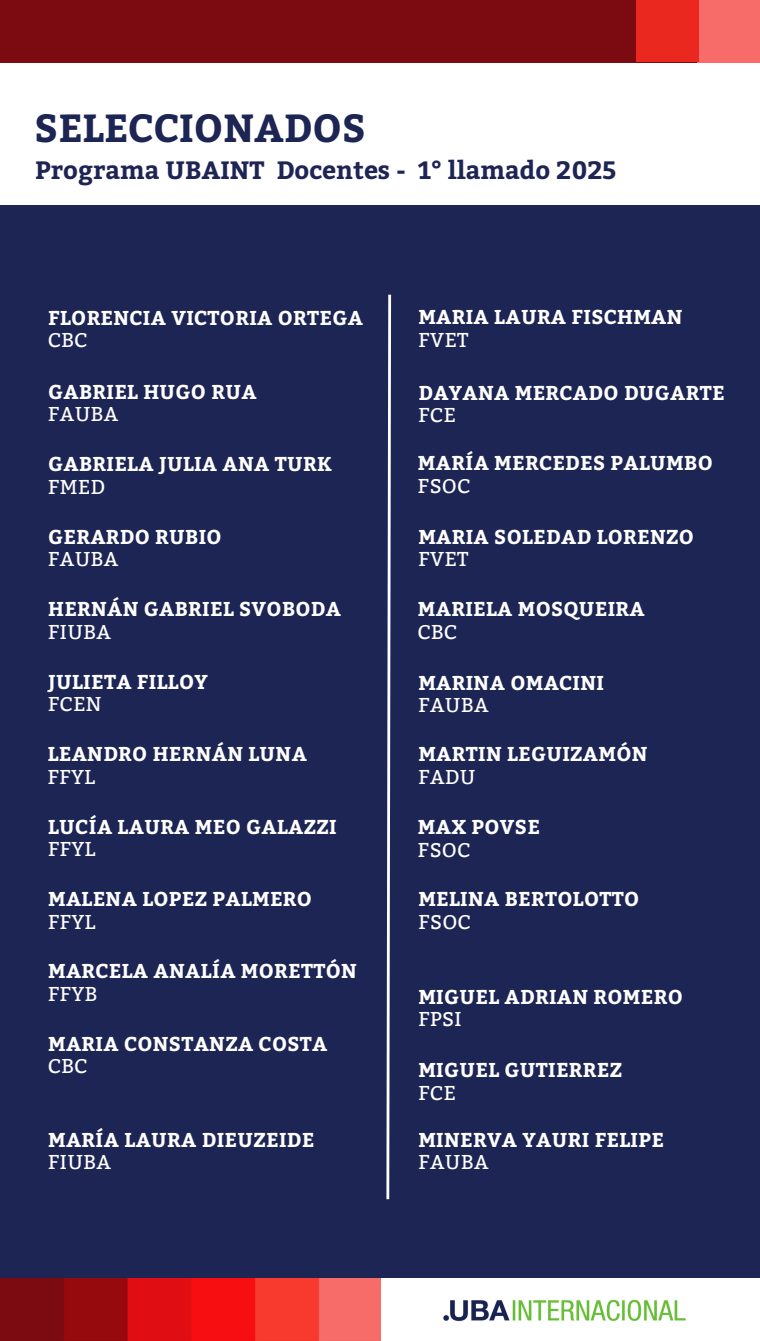
<style>
.page{position:relative;width:760px;height:1341px;background:#fff}
.page>*{position:absolute;margin:0;border:0;box-sizing:border-box;transform-origin:0 0}
.t1{font:700 39.12px "Bitter";color:#1d2554}
.t2{font:700 25px "Bitter";color:#1e2554}
.t3{font:700 20px "Bitter";letter-spacing:.015em;color:#fff}
.t4{font:20px "Bitter";letter-spacing:.015em;color:#fff}
</style>
<div class="page">
<div style="left:0;top:0;width:759px;height:1341px;background:#1d2554"></div>
<div style="left:0;top:31px;width:759px;height:174px;background:#fff"></div>
<div style="left:0;top:0;width:759px;height:62px;background:#7c0b11"></div>
<div style="left:696px;top:0;width:63px;height:62px;background:#f76c68"></div>
<div style="left:636px;top:0;width:62px;height:62px;background:#eb2820"></div>
<svg style="left:386px;top:294px;width:6px;height:906px"></svg>
<img style="left:0;top:1278px;width:759px;height:63px">
<h2 class="t1" style="left:35px;top:100px;width:332px">SELECCIONADOS</h2>
<h1 class="t2" style="left:35px;top:152px;width:583px">Programa UBAINT Docentes - 1° llamado 2025</h1>
<p class="t3" style="left:48px;top:303px;width:316px">FLORENCIA VICTORIA ORTEGA</p>
<p class="t4" style="left:48px;top:329px;width:41px">CBC</p>
<p class="t3" style="left:48px;top:377px;width:210px">GABRIEL HUGO RUA</p>
<p class="t4" style="left:48px;top:402px;width:72px">FAUBA</p>
<p class="t3" style="left:48px;top:449px;width:285px">GABRIELA JULIA ANA TURK</p>
<p class="t4" style="left:48px;top:475px;width:59px">FMED</p>
<p class="t3" style="left:48px;top:522px;width:175px">GERARDO RUBIO</p>
<p class="t4" style="left:48px;top:547px;width:72px">FAUBA</p>
<p class="t3" style="left:48px;top:594px;width:294px">HERNÁN GABRIEL SVOBODA</p>
<p class="t4" style="left:48px;top:620px;width:64px">FIUBA</p>
<p class="t3" style="left:48px;top:667px;width:161px">JULIETA FILLOY</p>
<p class="t4" style="left:48px;top:692px;width:55px">FCEN</p>
<p class="t3" style="left:48px;top:739px;width:261px">LEANDRO HERNÁN LUNA</p>
<p class="t4" style="left:48px;top:765px;width:49px">FFYL</p>
<p class="t3" style="left:48px;top:811px;width:290px">LUCÍA LAURA MEO GALAZZI</p>
<p class="t4" style="left:48px;top:837px;width:49px">FFYL</p>
<p class="t3" style="left:48px;top:884px;width:265px">MALENA LOPEZ PALMERO</p>
<p class="t4" style="left:48px;top:910px;width:49px">FFYL</p>
<p class="t3" style="left:48px;top:956px;width:310px">MARCELA ANALÍA MORETTÓN</p>
<p class="t4" style="left:48px;top:982px;width:51px">FFYB</p>
<p class="t3" style="left:48px;top:1029px;width:281px">MARIA CONSTANZA COSTA</p>
<p class="t4" style="left:48px;top:1054px;width:41px">CBC</p>
<p class="t3" style="left:48px;top:1125px;width:268px">MARÍA LAURA DIEUZEIDE</p>
<p class="t4" style="left:48px;top:1150px;width:64px">FIUBA</p>
<p class="t3" style="left:418px;top:302px;width:265px">MARIA LAURA FISCHMAN</p>
<p class="t4" style="left:418px;top:328px;width:52px">FVET</p>
<p class="t3" style="left:418px;top:378px;width:308px">DAYANA MERCADO DUGARTE</p>
<p class="t4" style="left:418px;top:403px;width:39px">FCE</p>
<p class="t3" style="left:418px;top:448px;width:296px">MARÍA MERCEDES PALUMBO</p>
<p class="t4" style="left:418px;top:474px;width:54px">FSOC</p>
<p class="t3" style="left:418px;top:522px;width:277px">MARIA SOLEDAD LORENZO</p>
<p class="t4" style="left:418px;top:547px;width:52px">FVET</p>
<p class="t3" style="left:418px;top:594px;width:228px">MARIELA MOSQUEIRA</p>
<p class="t4" style="left:418px;top:620px;width:41px">CBC</p>
<p class="t3" style="left:418px;top:668px;width:187px">MARINA OMACINI</p>
<p class="t4" style="left:418px;top:693px;width:72px">FAUBA</p>
<p class="t3" style="left:418px;top:739px;width:231px">MARTIN LEGUIZAMÓN</p>
<p class="t4" style="left:418px;top:765px;width:59px">FADU</p>
<p class="t3" style="left:418px;top:812px;width:123px">MAX POVSE</p>
<p class="t4" style="left:418px;top:838px;width:54px">FSOC</p>
<p class="t3" style="left:418px;top:884px;width:222px">MELINA BERTOLOTTO</p>
<p class="t4" style="left:418px;top:910px;width:54px">FSOC</p>
<p class="t3" style="left:418px;top:982px;width:266px">MIGUEL ADRIAN ROMERO</p>
<p class="t4" style="left:418px;top:1007px;width:45px">FPSI</p>
<p class="t3" style="left:418px;top:1055px;width:205px">MIGUEL GUTIERREZ</p>
<p class="t4" style="left:418px;top:1081px;width:39px">FCE</p>
<p class="t3" style="left:418px;top:1125px;width:247px">MINERVA YAURI FELIPE</p>
<p class="t4" style="left:418px;top:1150px;width:72px">FAUBA</p>
</div>
